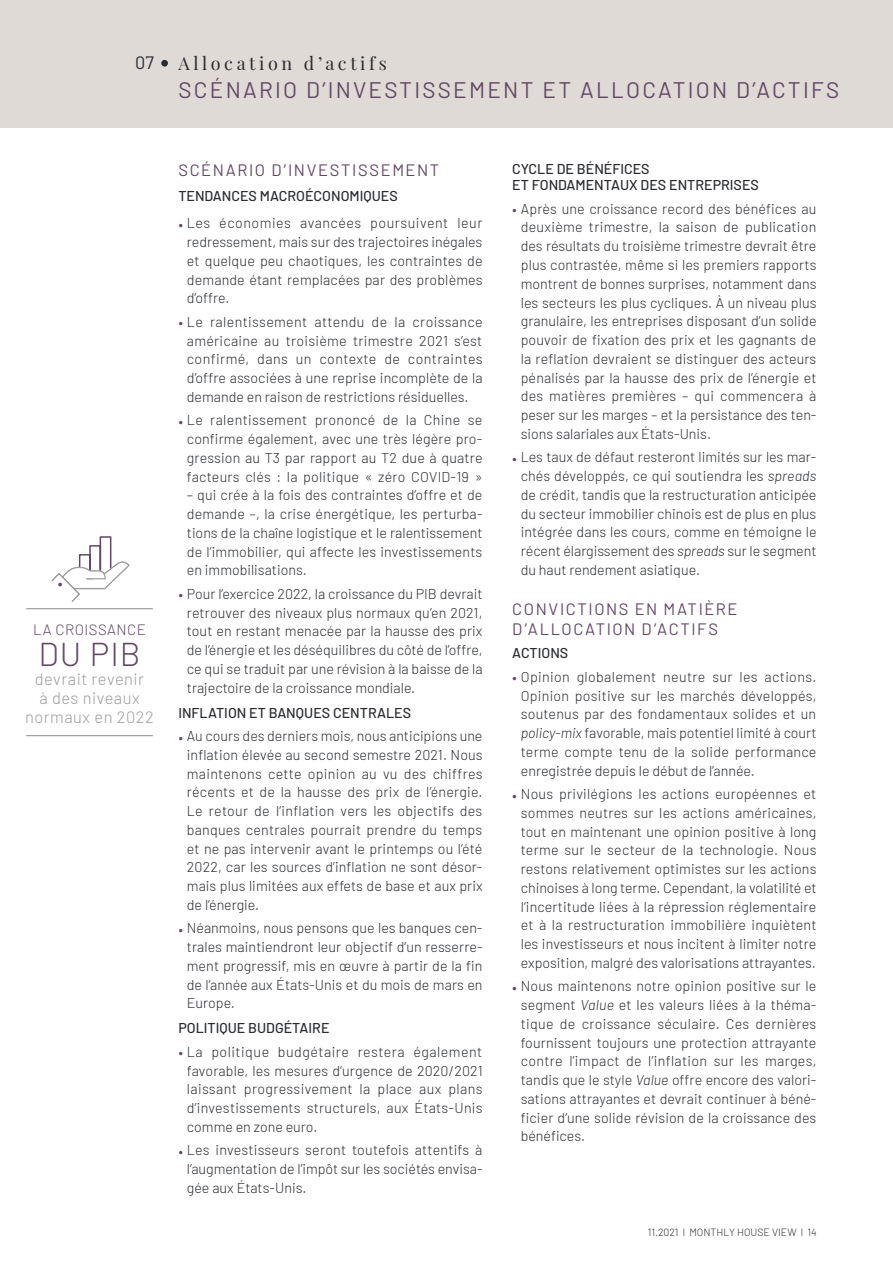
<style>
.page{position:relative;width:893px;height:1263px;background:#fff}
.page>*{position:absolute;margin:0;border:0;box-sizing:border-box;transform-origin:0 0}
.t1{font:300 33px "Barlow";color:#624865}
.t2{font:22.5px "Barlow";letter-spacing:.1em;color:#624865}
.t3{font:18px "Playfair Display";letter-spacing:.2em;color:#2a2c30}
.t4{font:18px "Barlow";color:#2a2c30}
.t5{font:16.5px/19.5px "Barlow";letter-spacing:.095em;color:#624865}
.t6{font:300 16.5px/18.8px "Barlow";letter-spacing:.03em;color:#9d9d9c;text-align:center}
.t7{font:300 15px "Barlow";letter-spacing:.03em;color:#624865}
.t8{font:300 14.25px/18.8px "Barlow";letter-spacing:.005em;color:#2a2c30;text-align:justify}
.t9{font:500 14.25px/16.5px "Barlow";color:#2a2c30}
.t10{font:300 10.5px "Barlow";color:#2a2c30}
.s1{font-style:italic}
</style>
<div class="page">
<div style="left:0;top:0;width:893px;height:128px;background:#dfdad5"></div>
<div style="left:161px;top:60px;width:7px;height:7px;background:#2a2c30;border-radius:50%"></div>
<hr style="left:26px;top:735px;width:127px;height:1px;background:#9d9d9c">
<hr style="left:26px;top:608px;width:127px;height:1px;background:#9d9d9c">
<svg style="left:51px;top:536px;width:79px;height:66px"></svg>
<p class="t4" style="left:135px;top:50px;width:20px">07</p>
<p class="t3" style="left:179px;top:49px;width:210px">Allocation d’actifs</p>
<h2 class="t2" style="left:179px;top:74px;width:662px">SCÉNARIO D’INVESTISSEMENT ET ALLOCATION D’ACTIFS</h2>
<p class="t7" style="left:33px;top:619px;width:114px">LA CROISSANCE</p>
<h1 class="t1" style="left:38px;top:631px;width:104px">DU PIB</h1>
<p class="t6" style="left:25px;top:668px;width:130px">devrait revenir<br>à des niveaux normaux en 2022</p>
<p class="t5" style="left:178px;top:159px;width:262px">SCÉNARIO D’INVESTISSEMENT</p>
<p class="t9" style="left:178px;top:186px;width:221px">TENDANCES MACROÉCONOMIQUES</p>
<p class="t8" style="left:187px;top:213px;width:297px;text-indent:-9px"><sub>•</sub> Les économies avancées poursuivent leur redressement, mais sur des trajectoires inégales et quelque peu chaotiques, les contraintes de demande étant remplacées par des problèmes d’offre.</p>
<p class="t8" style="left:178px;top:311px;width:306px;text-align:center"><sub>•</sub> Le ralentissement attendu de la croissance américaine au troisième trimestre 2021 s’est confirmé, dans un contexte de contraintes d’offre associées à une reprise incomplète de la demande en raison de restrictions résiduelles.</p>
<p class="t8" style="left:178px;top:410px;width:306px;text-align:center"><sub>•</sub> Le ralentissement prononcé de la Chine se confirme également, avec une très légère pro&shy;gression au T3 par rapport au T2 due à quatre facteurs clés : la politique « zéro COVID-19 »</p>
<p class="t8" style="left:187px;top:485px;width:297px">– qui crée à la fois des contraintes d’offre et de demande –, la crise énergétique, les perturba&shy;tions de la chaîne logistique et le ralentissement de l’immobilier, qui affecte les investissements en immobilisations.</p>
<p class="t8" style="left:187px;top:583px;width:297px;text-indent:-9px"><sub>•</sub> Pour l’exercice 2022, la croissance du PIB devrait retrouver des niveaux plus normaux qu’en 2021, tout en restant menacée par la hausse des prix de l’énergie et les déséquilibres du côté de l’offre, ce qui se traduit par une révision à la baisse de la trajectoire de la croissance mondiale.</p>
<p class="t9" style="left:178px;top:703px;width:234px">INFLATION ET BANQUES CENTRALES</p>
<p class="t8" style="left:187px;top:725px;width:297px;text-indent:-9px"><sub>•</sub> Au cours des derniers mois, nous anticipions une inflation élevée au second semestre 2021. Nous maintenons cette opinion au vu des chiffres récents et de la hausse des prix de l’énergie.<br>Le retour de l’inflation vers les objectifs des banques centrales pourrait prendre du temps et ne pas intervenir avant le printemps ou l’été 2022, car les sources d’inflation ne sont désor&shy;mais plus limitées aux effets de base et aux prix de l’énergie.</p>
<p class="t8" style="left:187px;top:918px;width:297px;text-indent:-9px"><sub>•</sub> Néanmoins, nous pensons que les banques cen&shy;trales maintiendront leur objectif d’un resserre&shy;ment progressif, mis en œuvre à partir de la fin de l’année aux États-Unis et du mois de mars en Europe.</p>
<p class="t9" style="left:178px;top:1019px;width:153px">POLITIQUE BUDGÉTAIRE</p>
<p class="t8" style="left:187px;top:1041px;width:297px;text-indent:-9px"><sub>•</sub> La politique budgétaire restera également favorable, les mesures d’urgence de 2020/2021 laissant progressivement la place aux plans d’investissements structurels, aux États-Unis comme en zone euro.</p>
<p class="t8" style="left:187px;top:1140px;width:297px;text-indent:-9px"><sub>•</sub> Les investisseurs seront toutefois attentifs à l’augmentation de l’impôt sur les sociétés envisa&shy;gée aux États-Unis.</p>
<p class="t9" style="left:512px;top:159px;width:248px">CYCLE DE BÉNÉFICES<br>ET FONDAMENTAUX DES ENTREPRISES</p>
<p class="t8" style="left:521px;top:198px;width:297px;text-indent:-9px"><sub>•</sub> Après une croissance record des bénéfices au deuxième trimestre, la saison de publication des résultats du troisième trimestre devrait être plus contrastée, même si les premiers rapports montrent de bonnes surprises, notamment dans les secteurs les plus cycliques. À un niveau plus granulaire, les entreprises disposant d’un solide pouvoir de fixation des prix et les gagnants de la reflation devraient se distinguer des acteurs pénalisés par la hausse des prix de l’énergie et des matières premières – qui commencera à peser sur les marges – et la persistance des ten&shy;sions salariales aux États-Unis.</p>
<p class="t8" style="left:521px;top:447px;width:297px;text-indent:-9px"><sub>•</sub> Les taux de défaut resteront limités sur les mar&shy;chés développés, ce qui soutiendra les <span class="s1">spreads </span>de crédit, tandis que la restructuration anticipée du secteur immobilier chinois est de plus en plus intégrée dans les cours, comme en témoigne le récent élargissement des <span class="s1">spreads</span> sur le segment du haut rendement asiatique.</p>
<p class="t5" style="left:512px;top:598px;width:227px">CONVICTIONS EN MATIÈRE<br>D’ALLOCATION D’ACTIFS</p>
<p class="t9" style="left:512px;top:644px;width:58px">ACTIONS</p>
<p class="t8" style="left:521px;top:666px;width:297px;text-indent:-9px"><sub>•</sub> Opinion globalement neutre sur les actions.<br>Opinion positive sur les marchés développés, soutenus par des fondamentaux solides et un <span class="s1">policy-mix</span> favorable, mais potentiel limité à court terme compte tenu de la solide performance enregistrée depuis le début de l’année.</p>
<p class="t8" style="left:512px;top:783px;width:306px;text-align:center"><sub>•</sub> Nous privilégions les actions européennes et sommes neutres sur les actions américaines, tout en maintenant une opinion positive à long terme sur le secteur de la technologie. Nous restons relativement optimistes sur les actions chinoises à long terme. Cependant, la volatilité et l’incertitude liées à la répression réglementaire et à la restructuration immobilière inquiètent les investisseurs et nous incitent à limiter notre exposition, malgré des valorisations attrayantes.</p>
<p class="t8" style="left:521px;top:976px;width:297px;text-indent:-9px"><sub>•</sub> Nous maintenons notre opinion positive sur le segment <span class="s1">Value</span> et les valeurs liées à la théma&shy;tique de croissance séculaire. Ces dernières fournissent toujours une protection attrayante contre l’impact de l’inflation sur les marges, tandis que le style <span class="s1">Value</span> offre encore des valori&shy;sations attrayantes et devrait continuer à béné&shy;ficier d’une solide révision de la croissance des bénéfices.</p>
<p class="t10" style="left:648px;top:1225px;width:171px">11.2021 l MONTHLY HOUSE VIEW l 14</p>
</div>
